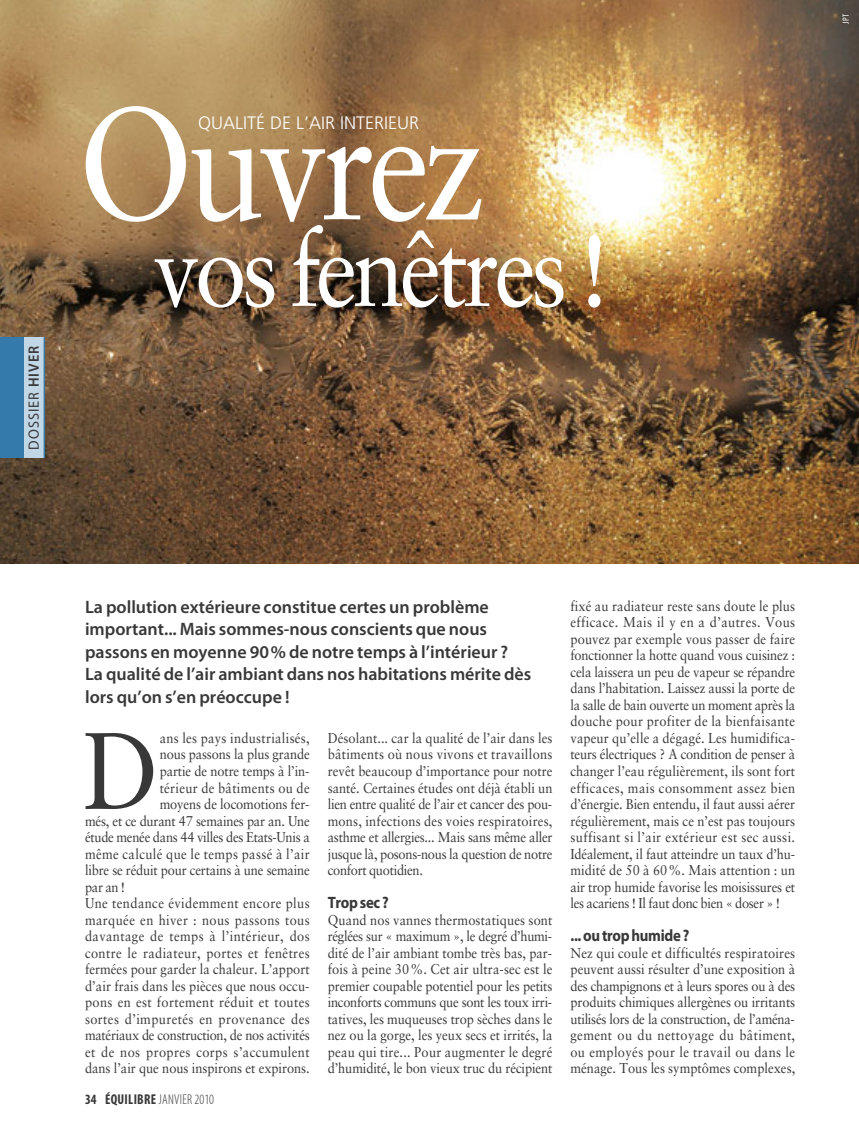
<style>
.page{position:relative;width:859px;height:1136px;background:#fff}
.page>*{position:absolute;margin:0;border:0;box-sizing:border-box;transform-origin:0 0}
.t1{font:159px "Sabon";letter-spacing:-.05em;color:#fff;scale:.88 1}
.t2{font:108.75px "Sabon";color:#393839;scale:.9 1}
.t3{font:105.9px "Sabon";letter-spacing:-.05em;color:#fff;scale:.88 1}
.t4{font:600 18px/22.5px "Myriad Pro";color:#393839}
.t5{font:300 18px "Frutiger";color:#fff}
.t6{font:700 16.5px "Myriad Pro";letter-spacing:-.02em;color:#393839;scale:.9 1}
.t7{font:15px "Myriad Pro";letter-spacing:.07em;color:#38383a;scale:.95 1}
.t8{font:14.25px/16.5px "Sabon";color:#393839;text-align:justify;scale:.9 1}
.t9{font:14.25px "Sabon";letter-spacing:.03em;color:#393839;scale:.9 1}
.t10{font:14.25px "Sabon";letter-spacing:-.02em;color:#393839;scale:.9 1}
.t11{font:14.25px "Sabon";letter-spacing:.02em;color:#393839;scale:.9 1}
.t12{font:14.25px "Sabon";letter-spacing:.025em;color:#393839;scale:.9 1}
.t13{font:700 condensed 14.25px "Myriad Pro";letter-spacing:.02em;color:#393839;scale:.95 1}
.t14{font:condensed 9px "Myriad Pro";color:#fff}
.s1{font-weight:600}
.s2{font-weight:300}
</style>
<div class="page">
<img style="left:0;top:0;width:859px;height:563px">
<div style="left:0;top:337px;width:44px;height:120px;background:#347aaa"></div>
<div style="left:25px;top:337px;width:19px;height:120px;background:#c2d7e6"></div>
<hr style="left:44px;top:337px;width:1px;height:120px;background:#347aaa">
<p class="t7" style="left:28px;top:449px;width:110px;rotate:-90deg">DOSSIER <span class="s1">HIVER</span></p>
<h1 class="t1" style="left:78px;top:98px;width:465px">Ouvrez</h1>
<h3 class="t3" style="left:153px;top:225px;width:521px">vos fenêtres !</h3>
<p class="t5" style="left:198px;top:115px;width:222px">QUALITÉ DE L’AIR INTERIEUR</p>
<p class="t14" style="left:840px;top:24px;width:11px;rotate:-90deg">JPT</p>
<p class="t4" style="left:85px;top:595px;width:448px">La pollution extérieure constitue certes un problème important... Mais sommes-nous conscients que nous passons en moyenne 90% de notre temps à l’intérieur ?<br>La qualité de l’air ambiant dans nos habitations mérite dès lors qu’on s’en préoccupe !</p>
<h2 class="t2" style="left:83px;top:725px;width:86px">D</h2>
<p class="t11" style="left:160px;top:732px;width:168px">ans les pays industrialisés,</p>
<p class="t8" style="left:160px;top:747px;width:168px">nous passons la plus grande</p>
<p class="t8" style="left:160px;top:764px;width:168px">partie de notre temps à l’in-</p>
<p class="t12" style="left:160px;top:781px;width:168px">térieur de bâtiments ou de</p>
<p class="t8" style="left:160px;top:797px;width:168px">moyens de locomotions fer-</p>
<p class="t8" style="left:85px;top:813px;width:251px">més, et ce durant 47 semaines par an. Une</p>
<p class="t10" style="left:85px;top:831px;width:251px">étude menée dans 44 villes des Etats-Unis a</p>
<p class="t9" style="left:85px;top:847px;width:251px">même calculé que le temps passé à l’air</p>
<p class="t8" style="left:85px;top:863px;width:251px">libre se réduit pour certains à une semaine</p>
<p class="t8" style="left:85px;top:879px;width:46px">par an !</p>
<p class="t9" style="left:85px;top:897px;width:251px">Une tendance évidemment encore plus</p>
<p class="t9" style="left:85px;top:913px;width:251px">marquée en hiver : nous passons tous</p>
<p class="t9" style="left:85px;top:930px;width:251px">davantage de temps à l’intérieur, dos</p>
<p class="t9" style="left:85px;top:946px;width:251px">contre le radiateur, portes et fenêtres</p>
<p class="t8" style="left:85px;top:962px;width:251px">fermées pour garder la chaleur. L’apport</p>
<p class="t8" style="left:85px;top:978px;width:251px">d’air frais dans les pièces que nous occu-</p>
<p class="t9" style="left:85px;top:996px;width:251px">pons en est fortement réduit et toutes</p>
<p class="t9" style="left:85px;top:1012px;width:251px">sortes d’impuretés en provenance des</p>
<p class="t10" style="left:85px;top:1029px;width:251px">matériaux de construction, de nos activités</p>
<p class="t9" style="left:85px;top:1045px;width:251px">et de nos propres corps s’accumulent</p>
<p class="t8" style="left:85px;top:1061px;width:251px">dans l’air que nous inspirons et expirons.</p>
<p class="t13" style="left:85px;top:1090px;width:137px">34 ÉQUILIBRE <span class="s2">JANVIER 2010</span></p>
<p class="t8" style="left:328px;top:731px;width:251px">Désolant... car la qualité de l’air dans les bâtiments où nous vivons et travaillons revêt beaucoup d’importance pour notre santé. Certaines études ont déjà établi un lien entre qualité de l’air et cancer des pou&shy;mons, infections des voies respiratoires, asthme et allergies... Mais sans même aller jusque là, posons-nous la question de notre confort quotidien.</p>
<p class="t6" style="left:328px;top:896px;width:69px">Trop sec ?</p>
<p class="t8" style="left:328px;top:912px;width:251px">Quand nos vannes thermostatiques sont réglées sur « maximum », le degré d’humi&shy;dité de l’air ambiant tombe très bas, par&shy;fois à peine 30%. Cet air ultra-sec est le premier coupable potentiel pour les petits inconforts communs que sont les toux irri&shy;tatives, les muqueuses trop sèches dans le nez ou la gorge, les yeux secs et irrités, la peau qui tire... Pour augmenter le degré d’humidité, le bon vieux truc du récipient</p>
<p class="t8" style="left:570px;top:599px;width:251px">fixé au radiateur reste sans doute le plus efficace. Mais il y en a d’autres. Vous pouvez par exemple vous passer de faire fonctionner la hotte quand vous cuisinez : cela laissera un peu de vapeur se répandre dans l’habitation. Laissez aussi la porte de la salle de bain ouverte un moment après la douche pour profiter de la bienfaisante vapeur qu’elle a dégagé. Les humidifica&shy;teurs électriques ? A condition de penser à changer l’eau régulièrement, ils sont fort efficaces, mais consomment assez bien d’énergie. Bien entendu, il faut aussi aérer régulièrement, mais ce n’est pas toujours suffisant si l’air extérieur est sec aussi.<br>Idéalement, il faut atteindre un taux d’hu&shy;midité de 50 à 60%. Mais attention : un air trop humide favorise les moisissures et les acariens ! Il faut donc bien « doser » !</p>
<p class="t6" style="left:570px;top:929px;width:134px">... ou trop humide ?</p>
<p class="t8" style="left:570px;top:945px;width:251px">Nez qui coule et difficultés respiratoires peuvent aussi résulter d’une exposition à des champignons et à leurs spores ou à des produits chimiques allergènes ou irritants utilisés lors de la construction, de l’aména&shy;gement ou du nettoyage du bâtiment, ou employés pour le travail ou dans le ménage. Tous les symptômes complexes,</p>
</div>
